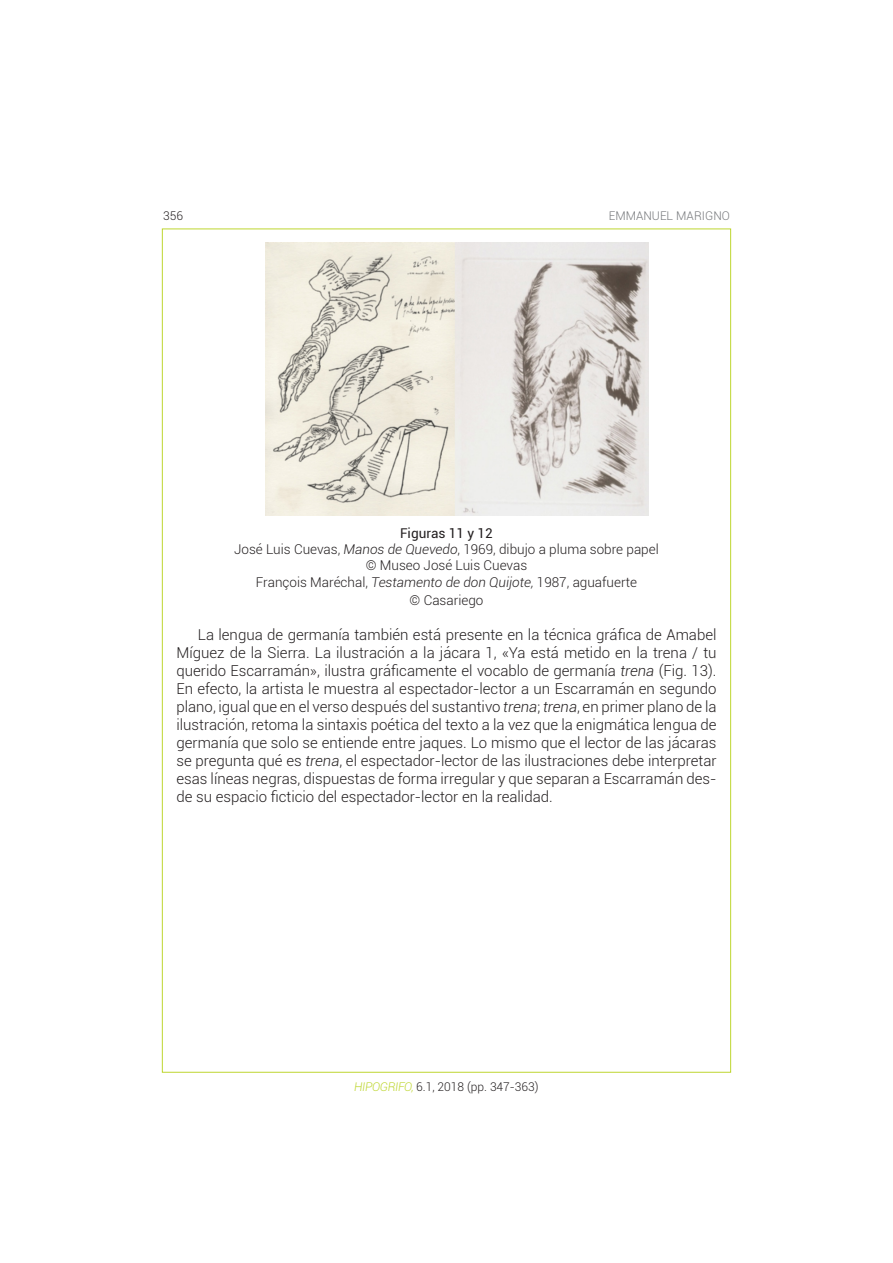
<style>
.page{position:relative;width:893px;height:1263px;background:#fff}
.page>*{position:absolute;margin:0;border:0;box-sizing:border-box;transform-origin:0 0}
.Texto_HG{font:300 15px/18px "Roboto";color:#231f20;text-align:justify}
.Pie_de_foto{font:300 13.5px/16.2px "Roboto";color:#231f20;text-align:center}
.t1{font:300 12px "Roboto";color:#231f20}
.t2{font:300 12px "Roboto";color:#76787b}
.s1{font-weight:400}
.s2{font-style:italic}
.s3{font-style:italic;color:#bed630}
</style>
<div class="page">
<img style="left:266px;top:242px;width:382px;height:273px">
<p class="t1" style="left:163px;top:207px;width:21px">356</p>
<p class="t2" style="left:609px;top:207px;width:123px">EMMANUEL MARIGNO</p>
<p class="Pie_de_foto" style="left:234px;top:525px;width:426px"><span class="s1">Figuras 11 y 12<br></span>José Luis Cuevas, <span class="s2">Manos de Quevedo</span>, 1969, dibujo a pluma sobre papel © Museo José Luis Cuevas<br>François Maréchal, <span class="s2">Testamento de don Quijote,</span> 1987, aguafuerte</p>
<p class="Pie_de_foto" style="left:410px;top:591px;width:75px">© Casariego</p>
<p class="Texto_HG" style="left:176px;top:625px;width:542px;text-indent:21px">La lengua de germanía también está presente en la técnica gráfica de Amabel Míguez de la Sierra. La ilustración a la jácara 1, «Ya está metido en la trena / tu querido Escarramán», ilustra gráficamente el vocablo de germanía <span class="s2">trena</span> (Fig. 13).<br>En efecto, la artista le muestra al espectador-lector a un Escarramán en segundo plano, igual que en el verso después del sustantivo <span class="s2">trena</span>; <span class="s2">trena</span>, en primer plano de la ilustración, retoma la sintaxis poética del texto a la vez que la enigmática lengua de germanía que solo se entiende entre jaques. Lo mismo que el lector de las jácaras se pregunta qué es <span class="s2">trena</span>, el espectador-lector de las ilustraciones debe interpretar esas líneas negras, dispuestas de forma irregular y que separan a Escarramán des&shy;de su espacio ficticio del espectador-lector en la realidad.</p>
<p class="t1" style="left:354px;top:1078px;width:186px"><span class="s3">HIPOGRIFO,</span> 6.1, 2018 (pp. 347-363)</p>
</div>
